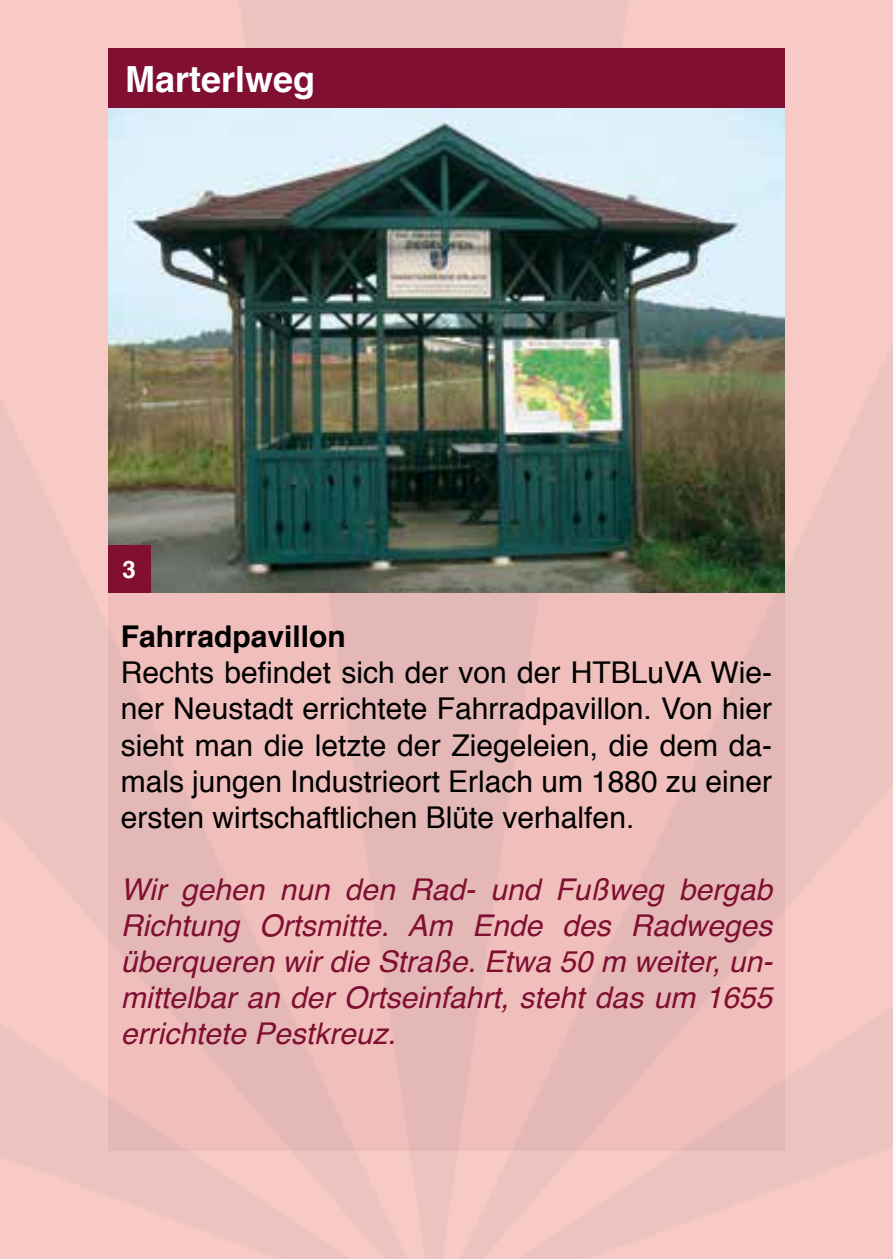
<style>
.page{position:relative;width:893px;height:1259px;background:#fff}
.page>*{position:absolute;margin:0;border:0;box-sizing:border-box;transform-origin:0 0}
.t1{font:700 36px "Helvetica";color:#fff}
.t2{font:30px/36px "Helvetica";color:#000;text-align:justify}
.t3{font:italic 30px/36px "Helvetica";color:#800f32;text-align:justify}
.t4{font:700 30px "Helvetica";color:#000}
.t5{font:700 24px "Helvetica";color:#fff}
</style>
<div class="page">
<img style="left:0;top:0;width:893px;height:1259px">
<div style="left:108px;top:108px;width:677px;height:1043px;background:#f0bfbc"></div>
<img style="left:108px;top:108px;width:677px;height:485px">
<div style="left:108px;top:546px;width:43px;height:47px;background:#800f32"></div>
<div style="left:108px;top:49px;width:677px;height:59px;background:#800f32"></div>
<p class="t1" style="left:125px;top:50px;width:192px">Marterlweg</p>
<p class="t5" style="left:123px;top:550px;width:15px">3</p>
<p class="t4" style="left:121px;top:612px;width:227px">Fahrradpavillon</p>
<p class="t2" style="left:121px;top:656px;width:653px">Rechts befindet sich der von der HTBLuVA Wie&shy;ner Neustadt errichtete Fahrradpavillon. Von hier sieht man die letzte der Ziegeleien, die dem da&shy;mals jungen Industrieort Erlach um 1880 zu einer ersten wirtschaftlichen Blüte verhalfen.</p>
<p class="t3" style="left:121px;top:871px;width:654px">Wir gehen nun den Rad- und Fußweg bergab Richtung Ortsmitte. Am Ende des Radweges überqueren wir die Straße. Etwa 50 m weiter, un&shy;mittelbar an der Ortseinfahrt, steht das um 1655 errichtete Pestkreuz.</p>
</div>
